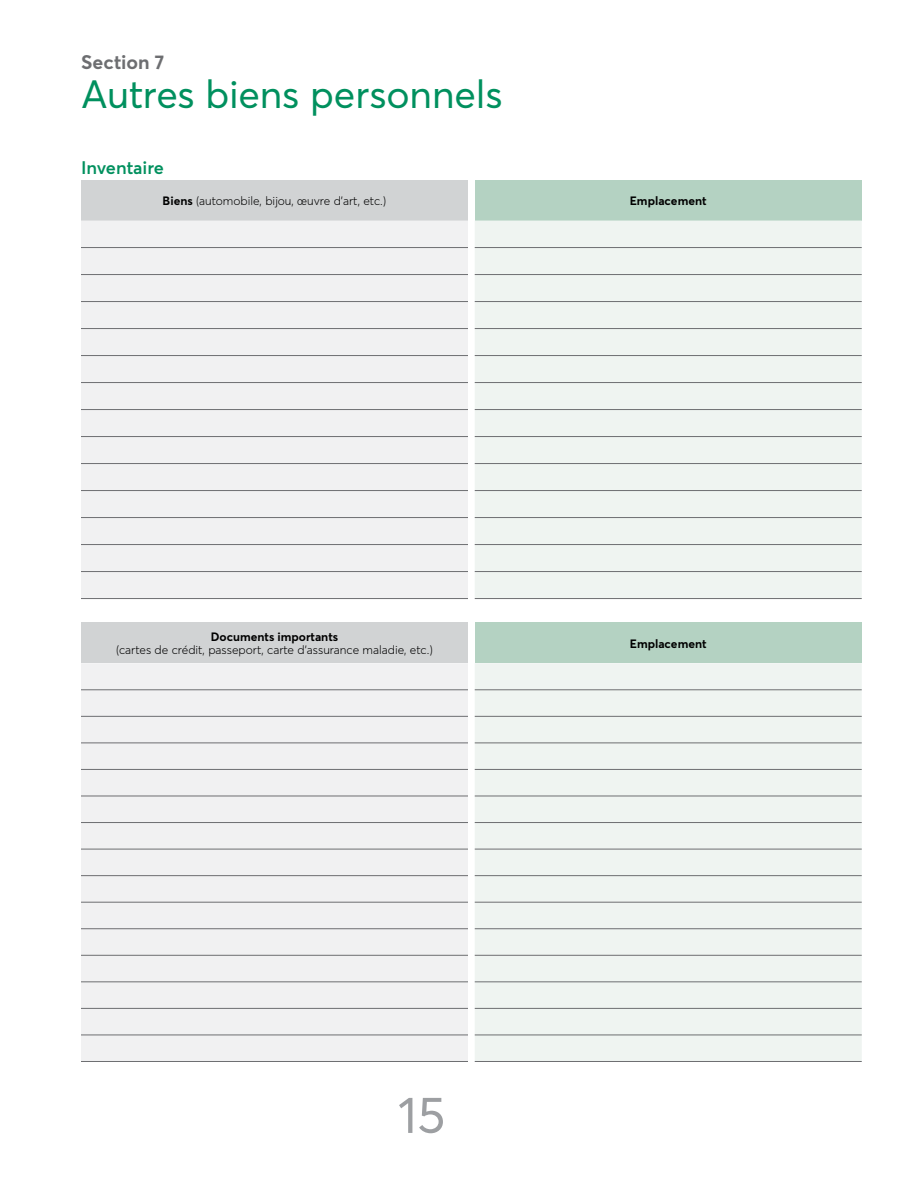
<style>
.page{position:relative;width:918px;height:1188px;background:#fff}
.page>*{position:absolute;margin:0;border:0;box-sizing:border-box;transform-origin:0 0}
.t1{font:51px "Averta";color:#9d9fa2}
.t2{font:39px "Averta";letter-spacing:-.005em;color:#00905e}
.t3{font:700 19.5px "Averta";color:#6d6e71}
.t4{font:600 18px "Averta";color:#00905e}
.TH{font:300 12px/13.5px "Averta";color:#000;text-align:center}
.TH-2{font:700 12px "Averta";color:#000}
.s1{font-weight:700}
</style>
<div class="page">
<div style="left:81px;top:180px;width:387px;height:41px;background:#d1d3d4"></div>
<div style="left:475px;top:180px;width:387px;height:41px;background:#b4d2c2"></div>
<div style="left:81px;top:221px;width:387px;height:377px;background:#f1f1f2"></div>
<div style="left:475px;top:221px;width:387px;height:377px;background:#eff4f1"></div>
<hr style="left:81px;top:247px;width:387px;height:1px;background:#6d6e71">
<hr style="left:475px;top:247px;width:387px;height:1px;background:#6d6e71">
<hr style="left:81px;top:274px;width:387px;height:1px;background:#6d6e71">
<hr style="left:475px;top:274px;width:387px;height:1px;background:#6d6e71">
<hr style="left:81px;top:301px;width:387px;height:1px;background:#6d6e71">
<hr style="left:475px;top:301px;width:387px;height:1px;background:#6d6e71">
<hr style="left:81px;top:328px;width:387px;height:1px;background:#6d6e71">
<hr style="left:475px;top:328px;width:387px;height:1px;background:#6d6e71">
<hr style="left:81px;top:355px;width:387px;height:1px;background:#6d6e71">
<hr style="left:475px;top:355px;width:387px;height:1px;background:#6d6e71">
<hr style="left:81px;top:382px;width:387px;height:1px;background:#6d6e71">
<hr style="left:475px;top:382px;width:387px;height:1px;background:#6d6e71">
<hr style="left:81px;top:409px;width:387px;height:1px;background:#6d6e71">
<hr style="left:475px;top:409px;width:387px;height:1px;background:#6d6e71">
<hr style="left:81px;top:436px;width:387px;height:1px;background:#6d6e71">
<hr style="left:475px;top:436px;width:387px;height:1px;background:#6d6e71">
<hr style="left:81px;top:463px;width:387px;height:1px;background:#6d6e71">
<hr style="left:475px;top:463px;width:387px;height:1px;background:#6d6e71">
<hr style="left:81px;top:490px;width:387px;height:1px;background:#6d6e71">
<hr style="left:475px;top:490px;width:387px;height:1px;background:#6d6e71">
<hr style="left:81px;top:517px;width:387px;height:1px;background:#6d6e71">
<hr style="left:475px;top:517px;width:387px;height:1px;background:#6d6e71">
<hr style="left:81px;top:544px;width:387px;height:1px;background:#6d6e71">
<hr style="left:475px;top:544px;width:387px;height:1px;background:#6d6e71">
<hr style="left:81px;top:571px;width:387px;height:1px;background:#6d6e71">
<hr style="left:475px;top:571px;width:387px;height:1px;background:#6d6e71">
<hr style="left:81px;top:598px;width:387px;height:1px;background:#6d6e71">
<hr style="left:475px;top:598px;width:387px;height:1px;background:#6d6e71">
<div style="left:81px;top:623px;width:387px;height:40px;background:#d1d3d4"></div>
<div style="left:475px;top:623px;width:387px;height:40px;background:#b4d2c2"></div>
<div style="left:81px;top:663px;width:387px;height:398px;background:#f1f1f2"></div>
<div style="left:475px;top:663px;width:387px;height:398px;background:#eff4f1"></div>
<hr style="left:81px;top:690px;width:387px;height:1px;background:#6d6e71">
<hr style="left:475px;top:690px;width:387px;height:1px;background:#6d6e71">
<hr style="left:81px;top:716px;width:387px;height:1px;background:#6d6e71">
<hr style="left:475px;top:716px;width:387px;height:1px;background:#6d6e71">
<hr style="left:81px;top:743px;width:387px;height:1px;background:#6d6e71">
<hr style="left:475px;top:743px;width:387px;height:1px;background:#6d6e71">
<hr style="left:81px;top:769px;width:387px;height:1px;background:#6d6e71">
<hr style="left:475px;top:769px;width:387px;height:1px;background:#6d6e71">
<hr style="left:81px;top:796px;width:387px;height:1px;background:#6d6e71">
<hr style="left:475px;top:796px;width:387px;height:1px;background:#6d6e71">
<hr style="left:81px;top:822px;width:387px;height:1px;background:#6d6e71">
<hr style="left:475px;top:822px;width:387px;height:1px;background:#6d6e71">
<hr style="left:81px;top:849px;width:387px;height:1px;background:#6d6e71">
<hr style="left:475px;top:849px;width:387px;height:1px;background:#6d6e71">
<hr style="left:81px;top:875px;width:387px;height:1px;background:#6d6e71">
<hr style="left:475px;top:875px;width:387px;height:1px;background:#6d6e71">
<hr style="left:81px;top:902px;width:387px;height:1px;background:#6d6e71">
<hr style="left:475px;top:902px;width:387px;height:1px;background:#6d6e71">
<hr style="left:81px;top:928px;width:387px;height:1px;background:#6d6e71">
<hr style="left:475px;top:928px;width:387px;height:1px;background:#6d6e71">
<hr style="left:81px;top:955px;width:387px;height:1px;background:#6d6e71">
<hr style="left:475px;top:955px;width:387px;height:1px;background:#6d6e71">
<hr style="left:81px;top:982px;width:387px;height:1px;background:#6d6e71">
<hr style="left:475px;top:982px;width:387px;height:1px;background:#6d6e71">
<hr style="left:81px;top:1008px;width:387px;height:1px;background:#6d6e71">
<hr style="left:475px;top:1008px;width:387px;height:1px;background:#6d6e71">
<hr style="left:81px;top:1035px;width:387px;height:1px;background:#6d6e71">
<hr style="left:475px;top:1035px;width:387px;height:1px;background:#6d6e71">
<hr style="left:81px;top:1061px;width:387px;height:1px;background:#6d6e71">
<hr style="left:475px;top:1061px;width:387px;height:1px;background:#6d6e71">
<h2 class="t3" style="left:81px;top:50px;width:85px">Section 7</h2>
<h2 class="t2" style="left:81px;top:70px;width:423px">Autres biens personnels</h2>
<h3 class="t4" style="left:81px;top:156px;width:84px">Inventaire</h3>
<p class="TH" style="left:163px;top:194px;width:225px"><span class="s1">Biens</span> (automobile, bijou, œuvre d’art, etc.)</p>
<p class="TH-2" style="left:630px;top:193px;width:78px">Emplacement</p>
<p class="TH" style="left:116px;top:630px;width:318px"><span class="s1">Documents importants<br></span>(cartes de crédit, passeport, carte d’assurance maladie, etc.)</p>
<p class="TH-2" style="left:630px;top:636px;width:78px">Emplacement</p>
<h1 class="t1" style="left:398px;top:1083px;width:49px">15</h1>
</div>
